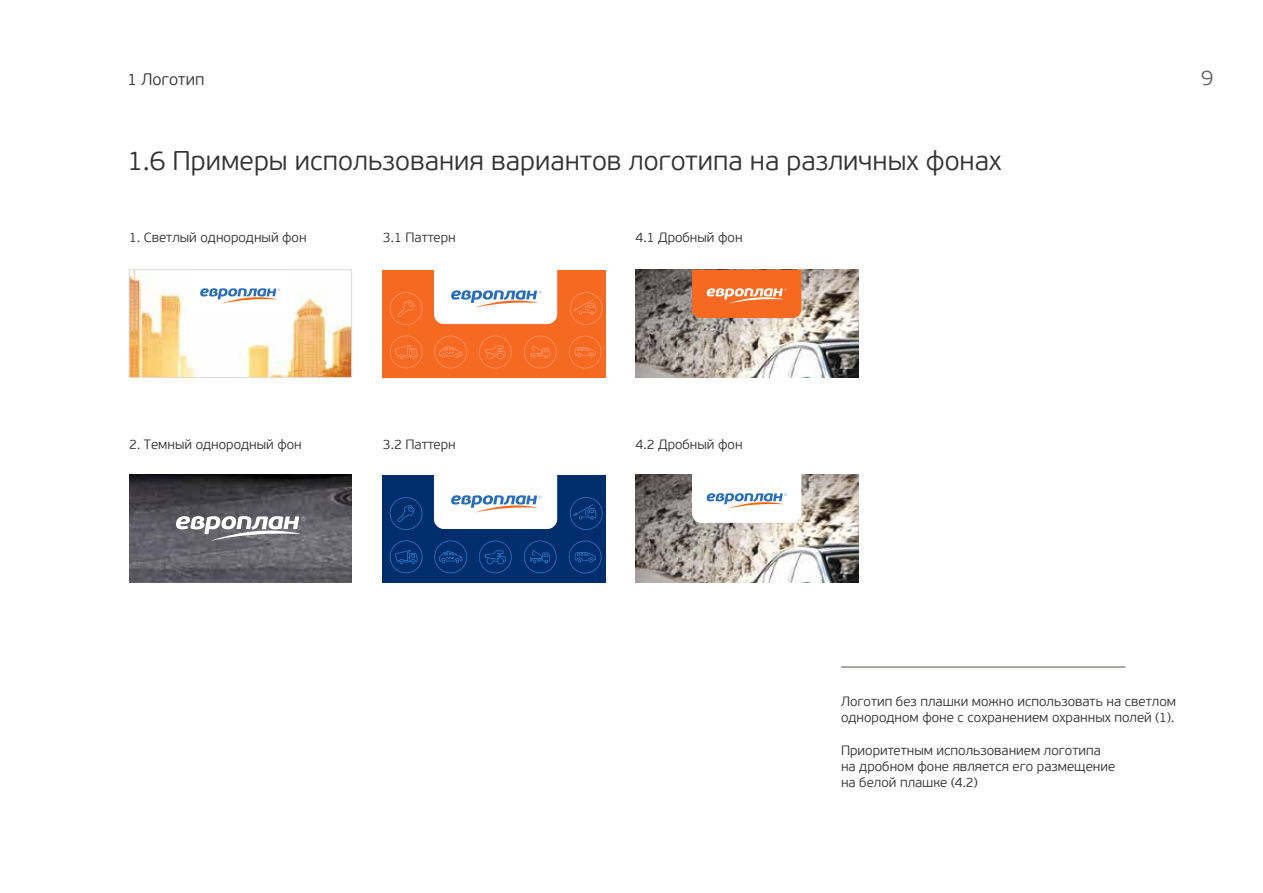
<style>
.page{position:relative;width:1263px;height:893px;background:#fff}
.page>*{position:absolute;margin:0;border:0;box-sizing:border-box;transform-origin:0 0}
.t1{font:300 27px "PF Beau Sans Pro";color:#333}
.t2{font:300 21px "PF Beau Sans Pro";color:#666}
.t3{font:300 16.5px "PF Beau Sans Pro";color:#333}
.t4{font:300 13.5px/16.2px "PF Beau Sans Pro";color:#333}
</style>
<div class="page">
<img style="left:636px;top:475px;width:222px;height:107px">
<svg style="left:692px;top:475px;width:109px;height:48px"></svg>
<hr style="left:841px;top:667px;width:284px;height:1px;background:#5b5752">
<img style="left:636px;top:270px;width:222px;height:107px">
<svg style="left:692px;top:270px;width:109px;height:48px;background:#f57634"></svg>
<img style="left:131px;top:271px;width:219px;height:105px">
<svg style="left:186px;top:271px;width:109px;height:47px"></svg>
<img style="left:129px;top:475px;width:223px;height:107px">
<svg style="left:176px;top:516px;width:130px;height:25px"></svg>
<div style="left:129px;top:269px;width:223px;height:109px;border:1px solid #dbdbdb"></div>
<div style="left:383px;top:270px;width:222px;height:107px;background:#f56920"></div>
<svg style="left:390px;top:292px;width:33px;height:33px"></svg>
<svg style="left:390px;top:335px;width:33px;height:33px"></svg>
<svg style="left:434px;top:336px;width:33px;height:32px"></svg>
<svg style="left:570px;top:292px;width:33px;height:33px"></svg>
<svg style="left:479px;top:336px;width:33px;height:32px"></svg>
<svg style="left:524px;top:336px;width:33px;height:32px"></svg>
<svg style="left:569px;top:336px;width:33px;height:33px"></svg>
<svg style="left:434px;top:270px;width:123px;height:54px;background:#eef1f5"></svg>
<div style="left:383px;top:475px;width:222px;height:107px;background:#002e6d"></div>
<svg style="left:390px;top:497px;width:33px;height:33px"></svg>
<svg style="left:390px;top:540px;width:33px;height:33px"></svg>
<svg style="left:434px;top:540px;width:33px;height:33px"></svg>
<svg style="left:570px;top:497px;width:33px;height:33px"></svg>
<svg style="left:479px;top:540px;width:33px;height:33px"></svg>
<svg style="left:524px;top:540px;width:33px;height:33px"></svg>
<svg style="left:569px;top:541px;width:33px;height:32px"></svg>
<svg style="left:434px;top:475px;width:123px;height:54px;background:#edf0f5"></svg>
<p class="t3" style="left:128px;top:70px;width:78px">1 Логотип</p>
<h2 class="t2" style="left:1201px;top:66px;width:14px">9</h2>
<h1 class="t1" style="left:128px;top:145px;width:875px">1.6 Примеры использования вариантов логотипа на различных фонах</h1>
<p class="t4" style="left:129px;top:230px;width:179px">1. Светлый однородный фон</p>
<p class="t4" style="left:129px;top:436px;width:174px">2. Темный однородный фон</p>
<p class="t4" style="left:383px;top:230px;width:74px">3.1 Паттерн</p>
<p class="t4" style="left:383px;top:436px;width:74px">3.2 Паттерн</p>
<p class="t4" style="left:636px;top:230px;width:108px">4.1 Дробный фон</p>
<p class="t4" style="left:636px;top:436px;width:108px">4.2 Дробный фон</p>
<p class="t4" style="left:841px;top:694px;width:337px">Логотип без плашки можно использовать на светлом однородном фоне с сохранением охранных полей (1).</p>
<p class="t4" style="left:841px;top:742px;width:276px">Приоритетным использованием логотипа на дробном фоне является его размещение на белой плашке (4.2)</p>
</div>
